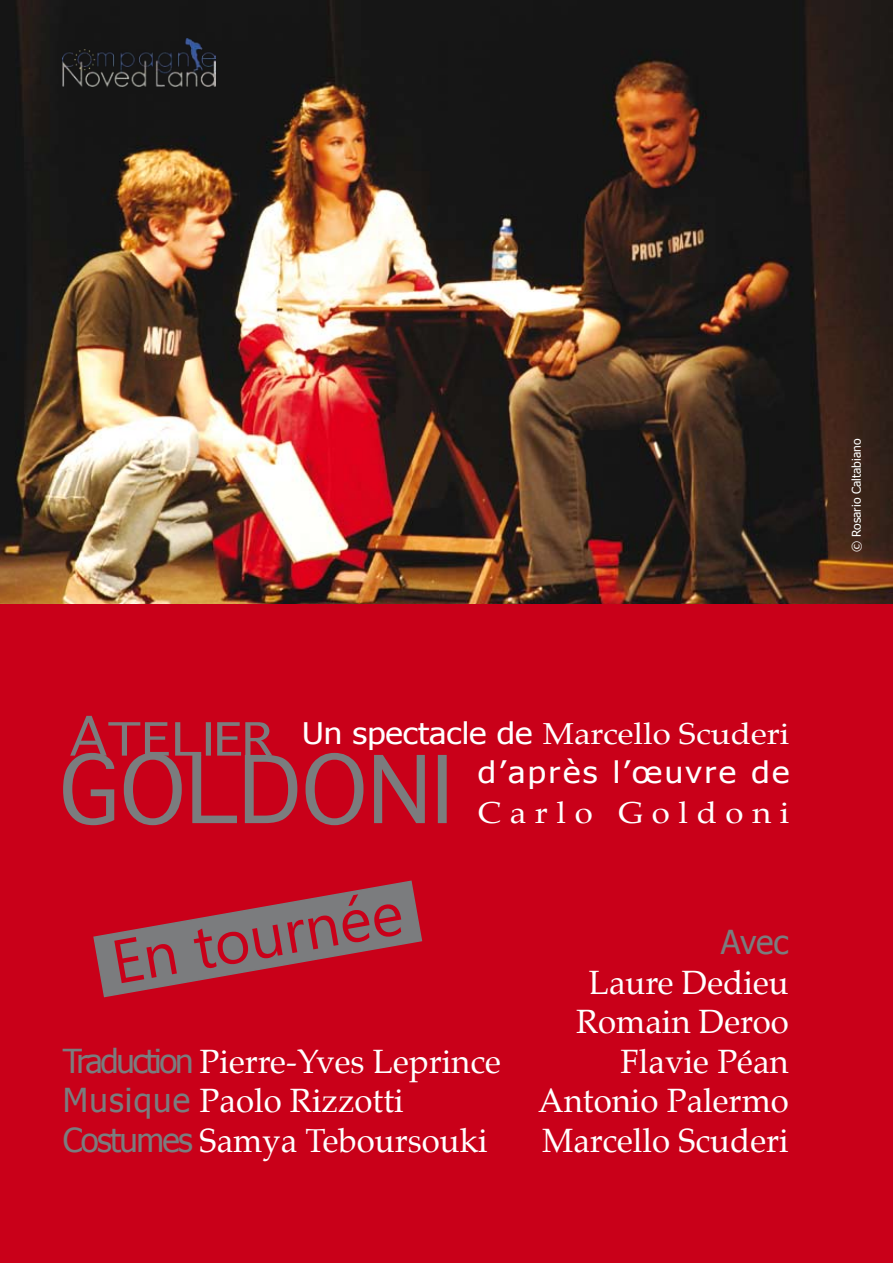
<style>
.page{position:relative;width:893px;height:1263px;background:#c90019}
.page>*{position:absolute;margin:0;border:0;box-sizing:border-box;transform-origin:0 0}
.t1{font:61.5px "Segoe Media Center";color:#c90019}
.t2{font:33px/39.6px "Palatino";color:#fff;text-align:right}
.t3{font:33px "Tahoma";color:#7b7c7e}
.t4{font:29.7px "Palatino";color:#fff;scale:1.11 1}
.t5{font:29.7px "Tahoma";letter-spacing:.075em;color:#fff;scale:1.11 1}
.t6{font:29.7px "Palatino";letter-spacing:.26em;color:#fff;scale:1.11 1}
.t7{font:12px "Tahoma";color:#fff}
.s1{font-family:"Tahoma"}
.s2{font-family:"Tahoma";color:#7b7c7e}
</style>
<div class="page">
<img style="left:0;top:0;width:893px;height:604px">
<svg style="left:93px;top:880px;width:330px;height:118px"></svg>
<img style="left:63px;top:39px;width:153px;height:48px">
<svg style="left:63px;top:716px;width:384px;height:109px"></svg>
<p class="t7" style="left:848px;top:552px;width:115px;rotate:-90deg">© Rosario Caltabiano</p>
<p class="t4" style="left:302px;top:709px;width:440px"><span class="s1">Un spectacle de</span> Marcello Scuderi</p>
<p class="t5" style="left:478px;top:752px;width:282px">d’après l’œuvre de</p>
<p class="t6" style="left:478px;top:788px;width:282px">Carlo Goldoni</p>
<h1 class="t1" style="left:106px;top:928px;width:296px;rotate:-10deg">En tournée</h1>
<p class="t2" style="left:63px;top:1041px;width:440px;text-align:left"><span class="s2">Traduction</span> Pierre-Yves Leprince<br><span class="s2">Musique</span> Paolo Rizzotti<br><span class="s2">Costumes</span> Samya Teboursouki</p>
<p class="t3" style="left:721px;top:920px;width:70px">Avec</p>
<p class="t2" style="left:538px;top:962px;width:252px">Laure Dedieu<br>Romain Deroo<br>Flavie Péan<br>Antonio Palermo<br>Marcello Scuderi</p>
</div>
